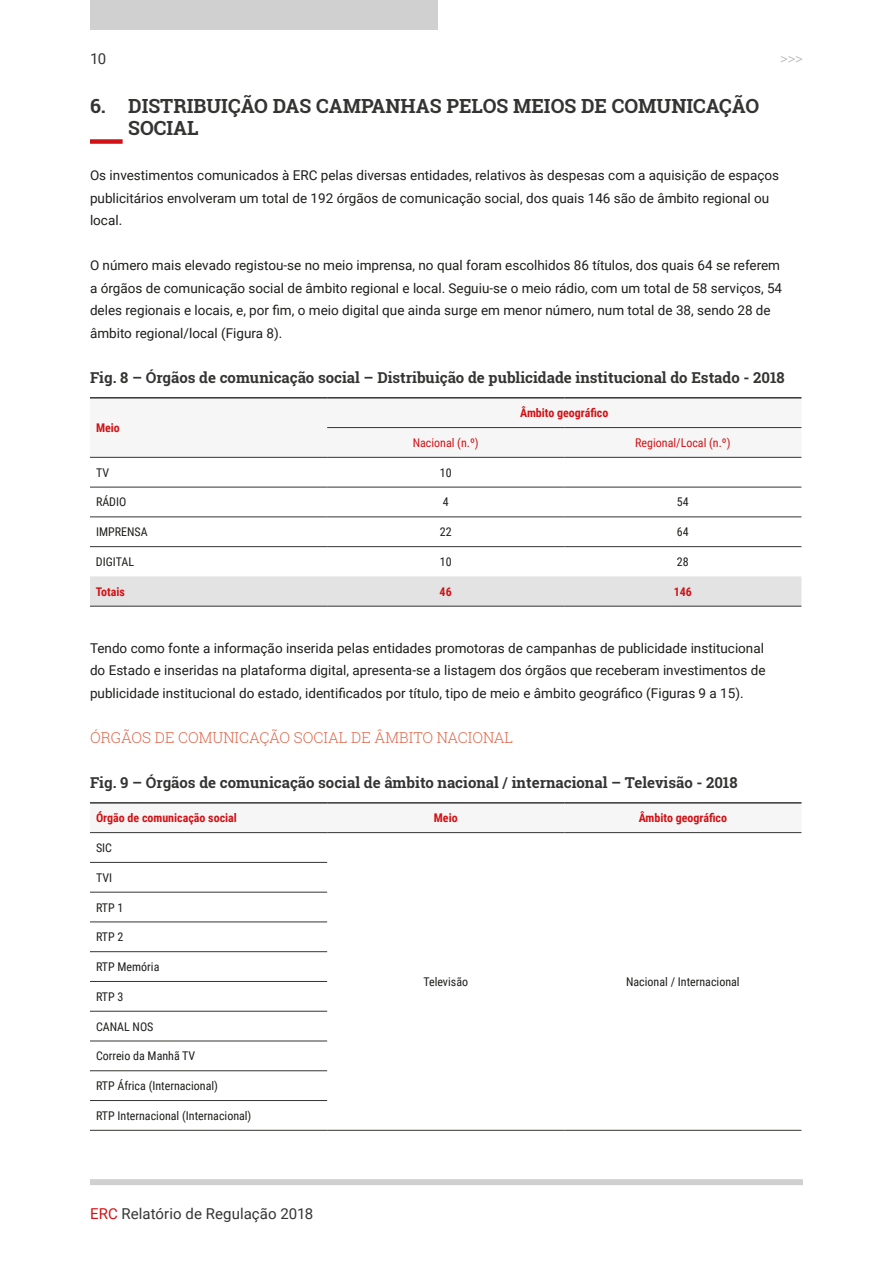
<style>
.page{position:relative;width:893px;height:1263px;background:#fff}
.page>*{position:absolute;margin:0;border:0;box-sizing:border-box;transform-origin:0 0}
.t1{font:700 19.5px "Roboto Slab";color:#343533}
.t2{font:700 15px "Roboto Slab";color:#343533}
.t3{font:300 15px "Roboto Slab";color:#df674b}
.t4{font:15px "Roboto";letter-spacing:.005em;color:#343533}
.t5{font:300 15px "Roboto";color:#b2b2b2}
.t6{font:13.5px/22.5px "Roboto";color:#1d1d1b}
.t7{font:12px "Roboto Condensed";color:#1d1d1b}
.t8{font:700 12px "Roboto Condensed";color:#d11317}
.t9{font:12px "Roboto Condensed";color:#d11317}
.s1{color:#d11317}
</style>
<div class="page">
<div style="left:90px;top:1179px;width:713px;height:6px;background:#cfd0cf"></div>
<div style="left:90px;top:0;width:347px;height:30px;background:#cfd0cf"></div>
<div style="left:90px;top:139px;width:33px;height:5px;background:#d11317"></div>
<div style="left:90px;top:428px;width:711px;height:29px;background:#f6f6f6"></div>
<div style="left:90px;top:576px;width:711px;height:30px;background:#e3e3e3"></div>
<hr style="left:90px;top:397px;width:237px;height:2px;background:#343533">
<hr style="left:327px;top:397px;width:237px;height:2px;background:#343533">
<hr style="left:564px;top:397px;width:237px;height:2px;background:#343533">
<hr style="left:327px;top:427px;width:237px;height:1px;background:#343533">
<hr style="left:564px;top:427px;width:237px;height:1px;background:#343533">
<hr style="left:90px;top:457px;width:237px;height:1px;background:#343533">
<hr style="left:327px;top:457px;width:237px;height:1px;background:#343533">
<hr style="left:564px;top:457px;width:237px;height:1px;background:#343533">
<hr style="left:90px;top:487px;width:237px;height:1px;background:#343533">
<hr style="left:327px;top:487px;width:237px;height:1px;background:#343533">
<hr style="left:564px;top:487px;width:237px;height:1px;background:#343533">
<hr style="left:90px;top:516px;width:237px;height:1px;background:#343533">
<hr style="left:327px;top:516px;width:237px;height:1px;background:#343533">
<hr style="left:564px;top:516px;width:237px;height:1px;background:#343533">
<hr style="left:90px;top:546px;width:237px;height:1px;background:#343533">
<hr style="left:327px;top:546px;width:237px;height:1px;background:#343533">
<hr style="left:564px;top:546px;width:237px;height:1px;background:#343533">
<hr style="left:90px;top:606px;width:237px;height:1px;background:#343533">
<hr style="left:327px;top:606px;width:237px;height:1px;background:#343533">
<hr style="left:564px;top:606px;width:237px;height:1px;background:#343533">
<hr style="left:90px;top:802px;width:237px;height:2px;background:#343533">
<hr style="left:327px;top:802px;width:237px;height:2px;background:#343533">
<hr style="left:564px;top:802px;width:237px;height:2px;background:#343533">
<hr style="left:90px;top:832px;width:237px;height:1px;background:#343533">
<hr style="left:327px;top:832px;width:237px;height:1px;background:#343533">
<hr style="left:564px;top:832px;width:237px;height:1px;background:#343533">
<hr style="left:90px;top:862px;width:237px;height:1px;background:#343533">
<hr style="left:90px;top:892px;width:237px;height:1px;background:#343533">
<hr style="left:90px;top:921px;width:237px;height:1px;background:#343533">
<hr style="left:90px;top:951px;width:237px;height:1px;background:#343533">
<hr style="left:90px;top:981px;width:237px;height:1px;background:#343533">
<hr style="left:90px;top:1011px;width:237px;height:1px;background:#343533">
<hr style="left:90px;top:1040px;width:237px;height:1px;background:#343533">
<hr style="left:90px;top:1070px;width:237px;height:1px;background:#343533">
<hr style="left:90px;top:1100px;width:237px;height:1px;background:#343533">
<hr style="left:90px;top:1130px;width:237px;height:1px;background:#343533">
<hr style="left:327px;top:1130px;width:237px;height:1px;background:#343533">
<hr style="left:564px;top:1130px;width:237px;height:1px;background:#343533">
<p class="t4" style="left:90px;top:48px;width:18px">10</p>
<p class="t5" style="left:780px;top:48px;width:24px">&gt;&gt;&gt;</p>
<h1 class="t1" style="left:90px;top:92px;width:31px">6. DIST</h1>
<h1 class="t1" style="left:173px;top:92px;width:25px">RIBUI</h1>
<h1 class="t1" style="left:228px;top:92px;width:59px">ÇÃO DAS</h1>
<h1 class="t1" style="left:316px;top:92px;width:16px">CAM</h1>
<h1 class="t1" style="left:361px;top:92px;width:111px">PANHAS PELOS</h1>
<h1 class="t1" style="left:513px;top:92px;width:14px">MEIOS</h1>
<h1 class="t1" style="left:581px;top:92px;width:46px">DE COMUNICA</h1>
<h1 class="t1" style="left:719px;top:92px;width:40px">ÇÃO</h1>
<h1 class="t1" style="left:128px;top:115px;width:13px">SOCIAL</h1>
<p class="t6" style="left:90px;top:163px;width:691px">Os investimentos comunicados à ERC pelas diversas entidades, relativos às despesas com a aquisição de espaços publicitários envolveram um total de 192 órgãos de comunicação social, dos quais 146 são de âmbito regional ou local.</p>
<p class="t6" style="left:90px;top:253px;width:694px">O número mais elevado registou-se no meio imprensa, no qual foram escolhidos 86 títulos, dos quais 64 se referem a órgãos de comunicação social de âmbito regional e local. Seguiu-se o meio rádio, com um total de 58 serviços, 54 deles regionais e locais, e, por fim, o meio digital que ainda surge em menor número, num total de 38, sendo 28 de âmbito regional/local (Figura 8).</p>
<p class="t2" style="left:90px;top:367px;width:696px">Fig. 8 – Órgãos de comunicação social – Distribuição de publicidade institucional do Estado - 2018</p>
<p class="t8" style="left:96px;top:419px;width:25px">Meio</p>
<p class="t8" style="left:520px;top:404px;width:90px">Âmbito geográfico</p>
<p class="t9" style="left:413px;top:434px;width:67px">Nacional (n.º)</p>
<p class="t9" style="left:635px;top:434px;width:97px">Regional/Local (n.º)</p>
<p class="t7" style="left:96px;top:464px;width:15px">TV</p>
<p class="t7" style="left:440px;top:464px;width:13px">10</p>
<p class="t7" style="left:96px;top:494px;width:32px">RÁDIO</p>
<p class="t7" style="left:443px;top:494px;width:7px">4</p>
<p class="t7" style="left:677px;top:494px;width:13px">54</p>
<p class="t7" style="left:96px;top:524px;width:53px">IMPRENSA</p>
<p class="t7" style="left:440px;top:524px;width:13px">22</p>
<p class="t7" style="left:677px;top:524px;width:13px">64</p>
<p class="t7" style="left:96px;top:553px;width:40px">DIGITAL</p>
<p class="t7" style="left:440px;top:553px;width:13px">10</p>
<p class="t7" style="left:677px;top:553px;width:13px">28</p>
<p class="t8" style="left:96px;top:583px;width:31px">Totais</p>
<p class="t8" style="left:440px;top:583px;width:14px">46</p>
<p class="t8" style="left:674px;top:583px;width:20px">146</p>
<p class="t6" style="left:90px;top:636px;width:677px;text-align:justify">Tendo como fonte a informação inserida pelas entidades promotoras de campanhas de publicidade institucional do Estado e inseridas na plataforma digital, apresenta-se a listagem dos órgãos que receberam investimentos de publicidade institucional do estado, identificados por título, tipo de meio e âmbito geográfico (Figuras 9 a 15).</p>
<p class="t3" style="left:90px;top:727px;width:425px">ÓRGÃOS DE COMUNICAÇÃO SOCIAL DE ÂMBITO NACIONAL</p>
<p class="t2" style="left:90px;top:772px;width:649px">Fig. 9 – Órgãos de comunicação social de âmbito nacional / internacional – Televisão - 2018</p>
<p class="t8" style="left:96px;top:809px;width:142px">Órgão de comunicação social</p>
<p class="t8" style="left:434px;top:809px;width:25px">Meio</p>
<p class="t8" style="left:639px;top:809px;width:90px">Âmbito geográfico</p>
<p class="t7" style="left:96px;top:839px;width:18px">SIC</p>
<p class="t7" style="left:96px;top:869px;width:18px">TVI</p>
<p class="t7" style="left:96px;top:899px;width:29px">RTP 1</p>
<p class="t7" style="left:96px;top:929px;width:29px">RTP 2</p>
<p class="t7" style="left:96px;top:958px;width:65px">RTP Memória</p>
<p class="t7" style="left:96px;top:988px;width:29px">RTP 3</p>
<p class="t7" style="left:96px;top:1018px;width:59px">CANAL NOS</p>
<p class="t7" style="left:96px;top:1048px;width:101px">Correio da Manhã TV</p>
<p class="t7" style="left:96px;top:1077px;width:124px">RTP África (Internacional)</p>
<p class="t7" style="left:96px;top:1107px;width:157px">RTP Internacional (Internacional)</p>
<p class="t4" style="left:90px;top:1203px;width:225px"><span class="s1">ERC</span> Relatório de Regulação 2018</p>
<p class="t7" style="left:423px;top:973px;width:46px">Televisão</p>
<p class="t7" style="left:626px;top:973px;width:115px">Nacional / Internacional</p>
</div>
